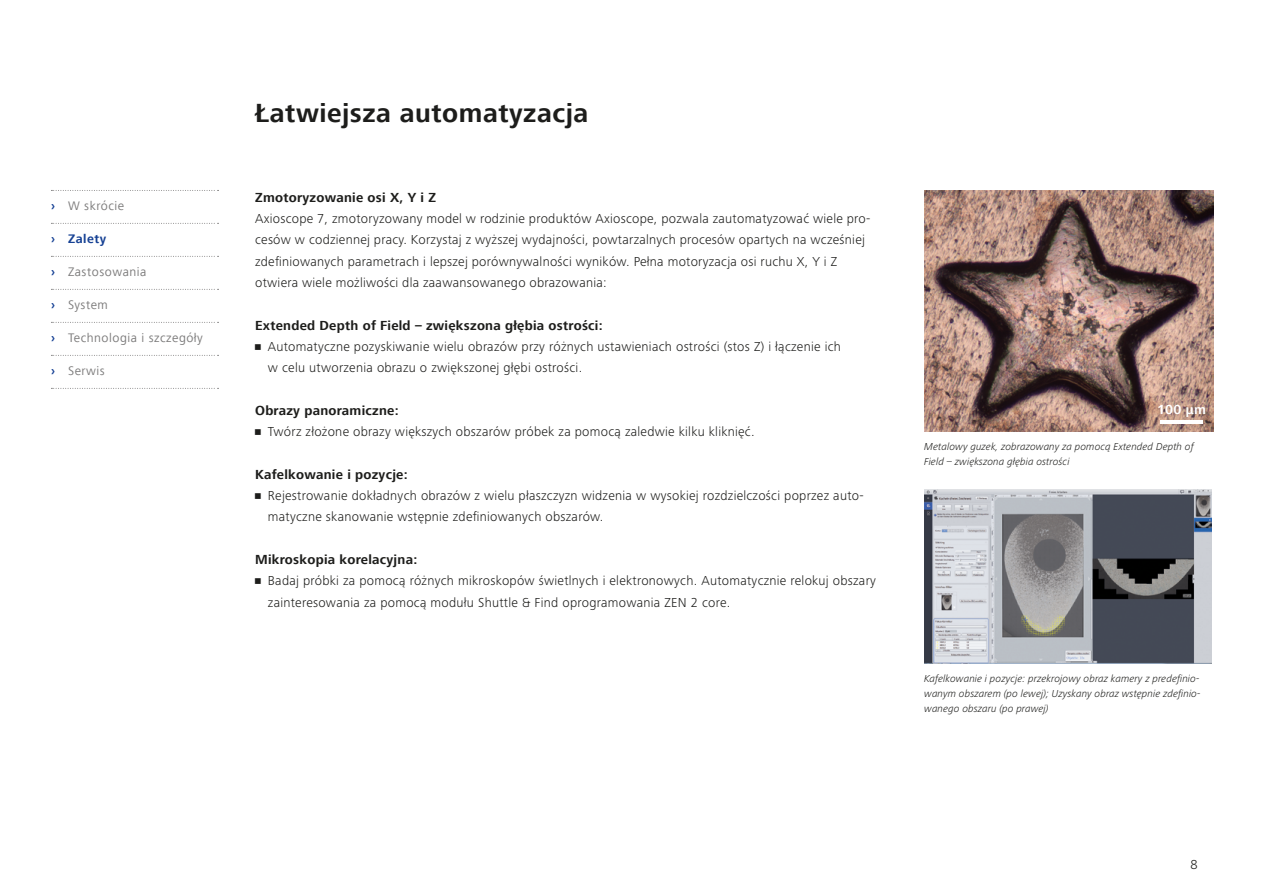
<style>
.page{position:relative;width:1263px;height:893px;background:#fff}
.page>*{position:absolute;margin:0;border:0;box-sizing:border-box;transform-origin:0 0}
.t1{font:700 27px "ZEISS Frutiger Next W1 G";letter-spacing:.02em;color:#1d1d1b}
.t2{font:300 13.5px/21.3px "Zeiss Frutiger Next Pro";letter-spacing:.02em;color:#1d1d1b}
.t3{font:700 13.5px "ZEISS Frutiger Next W1 G";letter-spacing:.02em;color:#1d1d1b}
.t4{font:700 13.5px "ZEISS Frutiger Next W1 G";color:#fff}
.t5{font:12.75px "ZEISS Frutiger Next W1 G";letter-spacing:.04em;color:#7c7b7b}
.t6{font:700 12.75px "ZEISS Frutiger Next W1 G";letter-spacing:.04em;color:#164194}
.t7{font:italic 300 10.5px/15px "Zeiss Frutiger Next Pro";letter-spacing:.005em;color:#1d1d1b}
.s1{font-weight:700;color:#164194}
</style>
<div class="page">
<img style="left:924px;top:190px;width:289px;height:241px">
<img style="left:924px;top:489px;width:287px;height:175px">
<hr style="left:1160px;top:420px;width:42px;height:3px;background:#fff">
<svg style="left:51px;top:190px;width:168px;height:1px"></svg>
<svg style="left:51px;top:223px;width:168px;height:1px"></svg>
<svg style="left:51px;top:256px;width:168px;height:1px"></svg>
<svg style="left:51px;top:289px;width:168px;height:1px"></svg>
<svg style="left:51px;top:322px;width:168px;height:1px"></svg>
<svg style="left:51px;top:355px;width:168px;height:1px"></svg>
<svg style="left:51px;top:388px;width:168px;height:1px"></svg>
<p class="t5" style="left:51px;top:199px;width:75px"><span class="s1">›</span> W skrócie</p>
<p class="t6" style="left:51px;top:232px;width:57px">› Zalety</p>
<p class="t5" style="left:51px;top:265px;width:97px"><span class="s1">›</span> Zastosowania</p>
<p class="t5" style="left:51px;top:298px;width:58px"><span class="s1">›</span> System</p>
<p class="t5" style="left:51px;top:331px;width:153px"><span class="s1">›</span> Technologia i szczegóły</p>
<p class="t5" style="left:51px;top:364px;width:55px"><span class="s1">›</span> Serwis</p>
<h1 class="t1" style="left:255px;top:97px;width:335px">Łatwiejsza automatyzacja</h1>
<p class="t3" style="left:255px;top:189px;width:182px">Zmotoryzowanie osi X, Y i Z</p>
<p class="t2" style="left:255px;top:208px;width:617px">Axioscope 7, zmotoryzowany model w rodzinie produktów Axioscope, pozwala zautomatyzować wiele pro&shy;cesów w codziennej pracy. Korzystaj z wyższej wydajności, powtarzalnych procesów opartych na wcześniej zdefiniowanych parametrach i lepszej porównywalności wyników. Pełna motoryzacja osi ruchu X, Y i Z otwiera wiele możliwości dla zaawansowanego obrazowania:</p>
<p class="t3" style="left:255px;top:317px;width:349px">Extended Depth of Field – zwiększona głębia ostrości:</p>
<p class="t2" style="left:268px;top:336px;width:574px;text-indent:-13px">• Automatyczne pozyskiwanie wielu obrazów przy różnych ustawieniach ostrości (stos Z) i łączenie ich w celu utworzenia obrazu o zwiększonej głębi ostrości.</p>
<p class="t3" style="left:255px;top:403px;width:145px">Obrazy panoramiczne:</p>
<p class="t2" style="left:255px;top:421px;width:501px">• Twórz złożone obrazy większych obszarów próbek za pomocą zaledwie kilku kliknięć.</p>
<p class="t3" style="left:255px;top:466px;width:154px">Kafelkowanie i pozycje:</p>
<p class="t2" style="left:268px;top:485px;width:597px;text-indent:-13px">• Rejestrowanie dokładnych obrazów z wielu płaszczyzn widzenia w wysokiej rozdzielczości poprzez auto&shy;matyczne skanowanie wstępnie zdefiniowanych obszarów.</p>
<p class="t3" style="left:255px;top:552px;width:164px">Mikroskopia korelacyjna:</p>
<p class="t2" style="left:268px;top:570px;width:609px;text-indent:-13px">• Badaj próbki za pomocą różnych mikroskopów świetlnych i elektronowych. Automatycznie relokuj obszary zainteresowania za pomocą modułu Shuttle &amp; Find oprogramowania ZEN 2 core.</p>
<p class="t4" style="left:1157px;top:402px;width:50px">100 µm</p>
<p class="t7" style="left:924px;top:439px;width:271px">Metalowy guzek, zobrazowany za pomocą Extended Depth of<br>Field – zwiększona głębia ostrości</p>
<p class="t7" style="left:924px;top:671px;width:278px;text-align:justify">Kafelkowanie i pozycje: przekrojowy obraz kamery z predefinio&shy;wanym obszarem (po lewej); Uzyskany obraz wstępnie zdefinio&shy;wanego obszaru (po prawej)</p>
<p class="t2" style="left:1190px;top:853px;width:9px">8</p>
</div>
